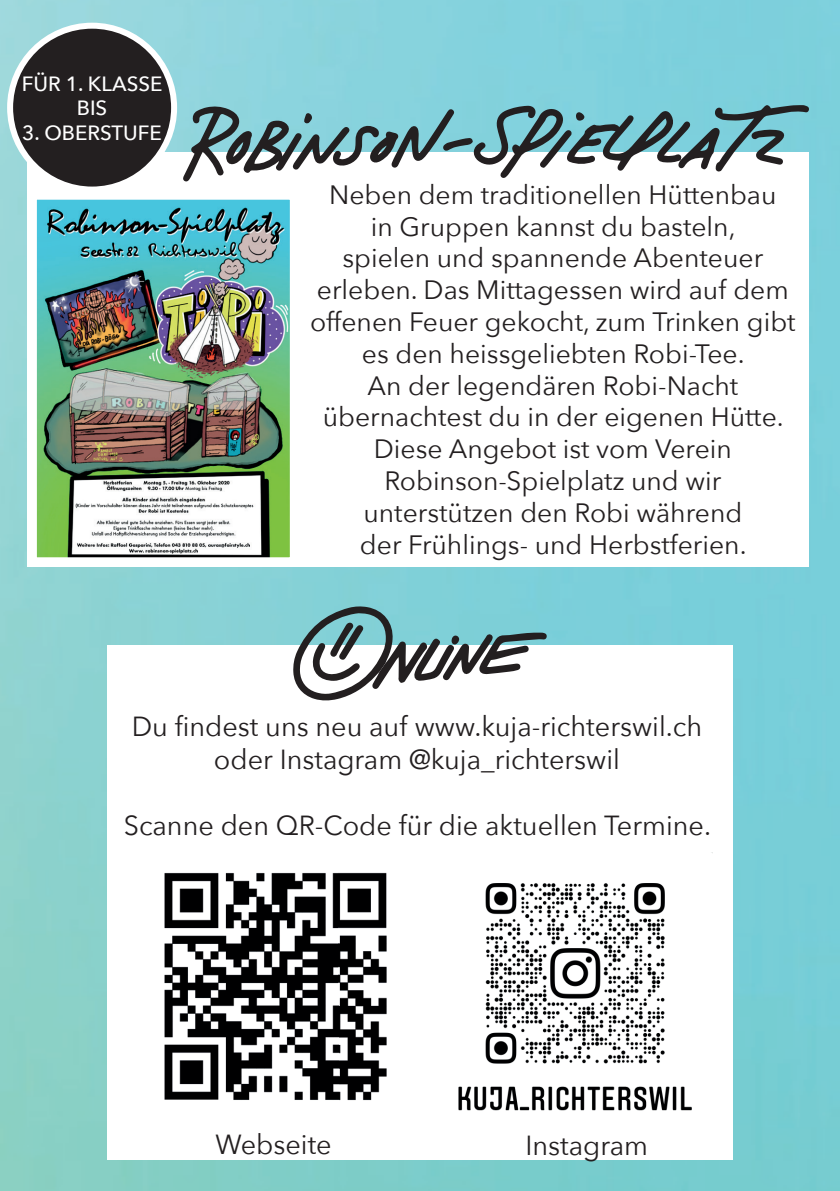
<style>
.page{position:relative;width:840px;height:1191px;background:#fff}
.page>*{position:absolute;margin:0;border:0;box-sizing:border-box;transform-origin:0 0}
.t1{font:27.6px/33px "Avenir Next";color:#231f20;text-align:center}
.t2{font:26.4px/31.8px "Avenir Next";color:#231f20;text-align:center}
.t3{font:500 20.6px/24.6px "Avenir Next";color:#fff;text-align:center}
</style>
<div class="page">
<img style="left:0;top:0;width:839px;height:1191px">
<div style="left:27px;top:153px;width:269px;height:414px;background:#fff"></div>
<div style="left:296px;top:153px;width:512px;height:414px;background:#fff"></div>
<img style="left:24px;top:187px;width:278px;height:383px">
<div style="left:10px;top:26px;width:164px;height:164px;background:#231f20;border-radius:50%"></div>
<div style="left:7px;top:23px;width:170px;height:170px;border:6px solid #fff;border-radius:50%"></div>
<div style="left:107px;top:645px;width:625px;height:515px;background:#fff"></div>
<img style="left:458px;top:852px;width:254px;height:259px">
<img style="left:164px;top:872px;width:223px;height:229px">
<svg style="left:182px;top:105px;width:626px;height:77px"></svg>
<svg style="left:293px;top:606px;width:253px;height:95px"></svg>
<p class="t3" style="left:22px;top:71px;width:142px">FÜR 1. KLASSE<br>BIS</p>
<p class="t3" style="left:22px;top:120px;width:141px">3. OBERSTUFE</p>
<p class="t2" style="left:310px;top:177px;width:487px">Neben dem traditionellen Hüttenbau<br>in Gruppen kannst du basteln,<br>spielen und spannende Abenteuer erleben. Das Mittagessen wird auf dem offenen Feuer gekocht, zum Trinken gibt es den heissgeliebten Robi-Tee.<br>An der legendären Robi-Nacht übernachtest du in der eigenen Hütte.<br>Diese Angebot ist vom Verein Robinson-Spielplatz und wir unterstützen den Robi während<br>der Frühlings- und Herbstferien.</p>
<p class="t1" style="left:132px;top:708px;width:571px">Du findest uns neu auf www.kuja-richterswil.ch oder Instagram @kuja_richterswil</p>
<p class="t1" style="left:124px;top:807px;width:588px">Scanne den QR-Code für die aktuellen Termine.</p>
<p class="t1" style="left:215px;top:1126px;width:118px">Webseite</p>
<p class="t1" style="left:525px;top:1127px;width:124px">Instagram</p>
</div>
